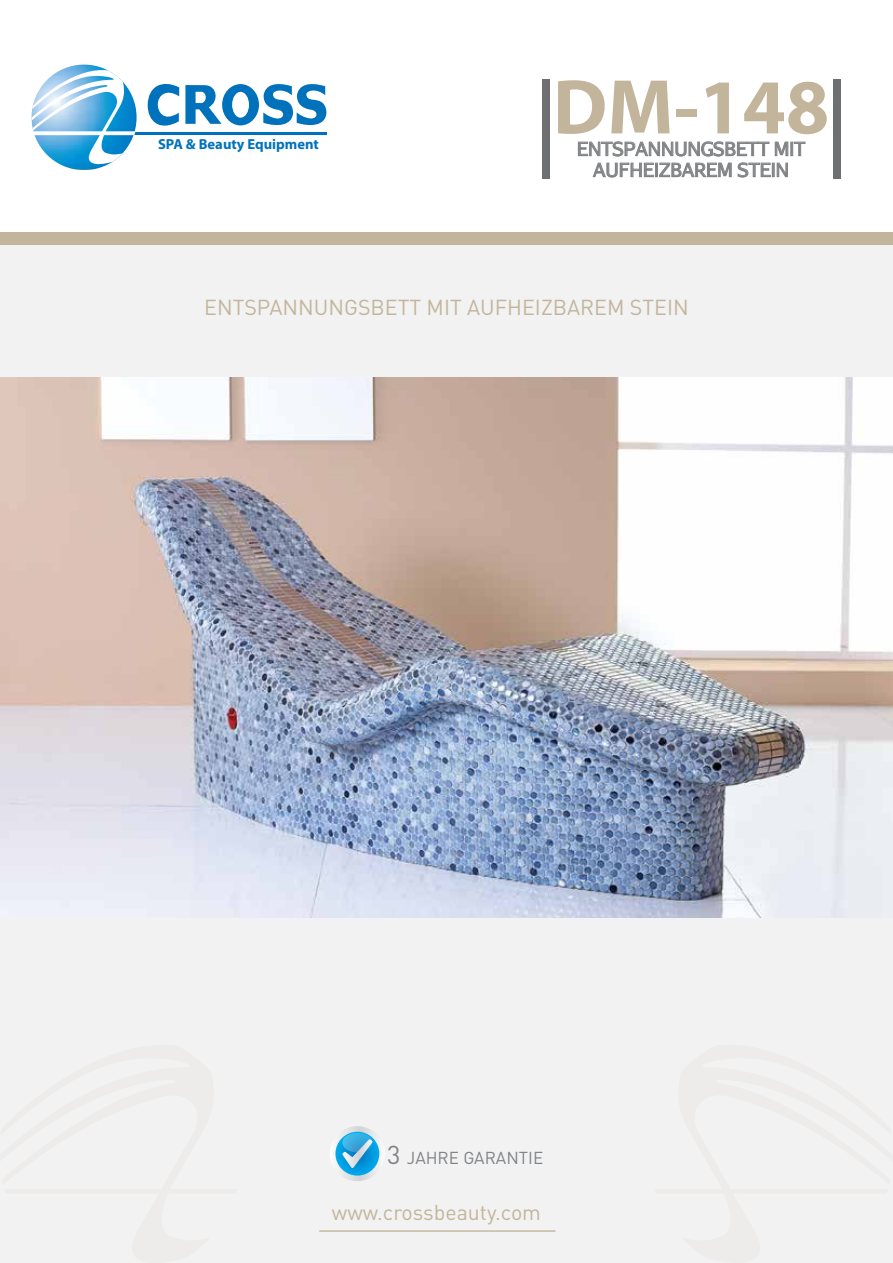
<style>
.page{position:relative;width:893px;height:1263px;background:#fff}
.page>*{position:absolute;margin:0;border:0;box-sizing:border-box;transform-origin:0 0}
.t1{font:700 78.3px "Myriad Pro";color:#c2b59b}
.t2{font:21.45px "DIN Pro";color:#c2b59b}
.t3{font:21.3px "DIN Pro";color:#c2b59b}
.t4{font:18.75px/21px "Abaku TL Sym Sans";color:#818385;text-align:center}
.t5{font:17.1px "DIN Pro";color:#808285}
.t6{font:700 14.55px "Myriad Pro";color:#0072bc}
.s1{font-size:25.65px}
</style>
<div class="page">
<div style="left:0;top:240px;width:893px;height:1023px;background:#f2f2f3"></div>
<div style="left:543px;top:80px;width:7px;height:99px;background:#6d6f71"></div>
<div style="left:833px;top:80px;width:7px;height:99px;background:#6d6f71"></div>
<svg style="left:578px;top:141px;width:228px;height:37px"></svg>
<hr style="left:319px;top:1230px;width:236px;height:2px;background:#c2b59b">
<div style="left:0;top:232px;width:893px;height:13px;background:#c2b59b"></div>
<svg style="left:147px;top:83px;width:32px;height:43px"></svg>
<svg style="left:185px;top:84px;width:141px;height:42px"></svg>
<hr style="left:134px;top:132px;width:192px;height:2px;background:#0072bc">
<svg style="left:31px;top:67px;width:106px;height:100px"></svg>
<img style="left:0;top:378px;width:893px;height:540px">
<svg style="left:330px;top:1126px;width:55px;height:55px"></svg>
<svg style="left:335px;top:1132px;width:44px;height:43px"></svg>
<svg style="left:342px;top:1133px;width:31px;height:19px"></svg>
<svg style="left:342px;top:1139px;width:30px;height:29px"></svg>
<p class="t6" style="left:158px;top:135px;width:162px">SPA &amp; Beauty Equipment</p>
<h1 class="t1" style="left:553px;top:56px;width:278px">DM-148</h1>
<p class="t4" style="left:577px;top:138px;width:230px">ENTSPANNUNGSBETT MIT<br>AUFHEIZBAREM STEIN</p>
<p class="t2" style="left:204px;top:292px;width:486px">ENTSPANNUNGSBETT MIT AUFHEIZBAREM STEIN</p>
<p class="t5" style="left:387px;top:1146px;width:158px"><span class="s1">3</span> JAHRE GARANTIE</p>
<p class="t3" style="left:332px;top:1198px;width:211px">www.crossbeauty.com</p>
</div>
